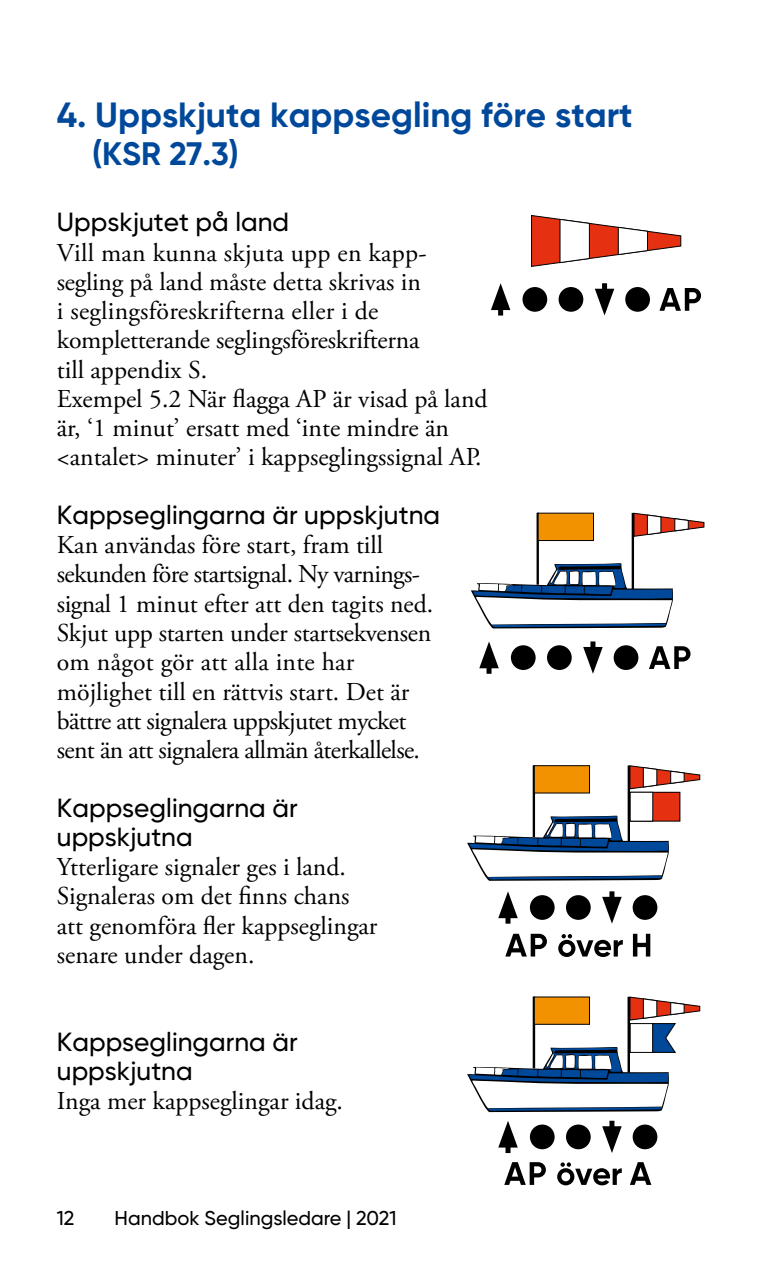
<style>
.page{position:relative;width:780px;height:1276px;background:#fff}
.page>*{position:absolute;margin:0;border:0;box-sizing:border-box;transform-origin:0 0}
.t1{font:700 35px "Gilroy";color:#00489a}
.t2{font:700 32.5px "Gilroy";color:#00489a}
.t3{font:500 26.25px/29.2px "Gilroy";color:#000}
.t4{font:25.75px/29.2px "Adobe Garamond Pro";color:#000}
.t5{font:500 20px "Gilroy";color:#000}
</style>
<div class="page">
<div style="left:630px;top:792px;width:50px;height:29px;background:#e53012"></div>
<div style="left:630px;top:792px;width:50px;height:29px;border:1px solid #000"></div>
<div style="left:630px;top:792px;width:22px;height:29px;background:#fff"></div>
<div style="left:630px;top:792px;width:23px;height:29px;border:1px solid #000"></div>
<svg style="left:467px;top:815px;width:202px;height:66px"></svg>
<hr style="left:627px;top:765px;width:3px;height:76px;background:#000">
<hr style="left:532px;top:765px;width:3px;height:72px;background:#000">
<div style="left:534px;top:765px;width:55px;height:28px;background:#f39200;border:1px solid #000"></div>
<svg style="left:629px;top:765px;width:71px;height:24px"></svg>
<div style="left:505px;top:908px;width:5px;height:15px;background:#000"></div>
<svg style="left:498px;top:891px;width:19px;height:27px"></svg>
<div style="left:609px;top:891px;width:5px;height:15px;background:#000"></div>
<svg style="left:602px;top:897px;width:19px;height:26px"></svg>
<div style="left:530px;top:895px;width:24px;height:25px;background:#000;border-radius:50%"></div>
<div style="left:566px;top:895px;width:24px;height:25px;background:#000;border-radius:50%"></div>
<div style="left:632px;top:895px;width:25px;height:25px;background:#000;border-radius:50%"></div>
<svg style="left:505px;top:933px;width:145px;height:24px"></svg>
<svg style="left:467px;top:996px;width:233px;height:116px"></svg>
<div style="left:505px;top:1138px;width:5px;height:15px;background:#000"></div>
<svg style="left:498px;top:1121px;width:19px;height:26px"></svg>
<div style="left:609px;top:1120px;width:5px;height:15px;background:#000"></div>
<svg style="left:602px;top:1126px;width:19px;height:27px"></svg>
<div style="left:530px;top:1124px;width:24px;height:25px;background:#000;border-radius:50%"></div>
<div style="left:566px;top:1124px;width:24px;height:25px;background:#000;border-radius:50%"></div>
<div style="left:632px;top:1124px;width:25px;height:25px;background:#000;border-radius:50%"></div>
<svg style="left:504px;top:1162px;width:147px;height:23px"></svg>
<svg style="left:471px;top:563px;width:202px;height:65px"></svg>
<hr style="left:631px;top:513px;width:3px;height:76px;background:#000">
<hr style="left:536px;top:513px;width:3px;height:71px;background:#000">
<div style="left:537px;top:513px;width:56px;height:28px;background:#f39200;border:1px solid #000"></div>
<svg style="left:633px;top:512px;width:71px;height:25px"></svg>
<div style="left:486px;top:659px;width:5px;height:15px;background:#000"></div>
<svg style="left:479px;top:641px;width:20px;height:27px"></svg>
<div style="left:590px;top:641px;width:5px;height:15px;background:#000"></div>
<svg style="left:583px;top:647px;width:19px;height:27px"></svg>
<div style="left:511px;top:645px;width:24px;height:25px;background:#000;border-radius:50%"></div>
<div style="left:547px;top:645px;width:24px;height:25px;background:#000;border-radius:50%"></div>
<div style="left:613px;top:645px;width:25px;height:25px;background:#000;border-radius:50%"></div>
<svg style="left:649px;top:646px;width:41px;height:23px"></svg>
<svg style="left:531px;top:215px;width:150px;height:52px"></svg>
<div style="left:498px;top:300px;width:5px;height:15px;background:#000"></div>
<svg style="left:491px;top:283px;width:19px;height:27px"></svg>
<div style="left:602px;top:283px;width:5px;height:15px;background:#000"></div>
<svg style="left:595px;top:289px;width:19px;height:26px"></svg>
<div style="left:522px;top:287px;width:25px;height:25px;background:#000;border-radius:50%"></div>
<div style="left:558px;top:287px;width:25px;height:25px;background:#000;border-radius:50%"></div>
<div style="left:625px;top:287px;width:25px;height:25px;background:#000;border-radius:50%"></div>
<svg style="left:659px;top:288px;width:42px;height:23px"></svg>
<h1 class="t1" style="left:57px;top:93px;width:577px">4. Uppskjuta kappsegling före start</h1>
<p class="t2" style="left:92px;top:133px;width:148px">(KSR 27.3)</p>
<p class="t3" style="left:57px;top:207px;width:234px">Uppskjutet på land</p>
<p class="t4" style="left:57px;top:239px;width:432px">Vill man kunna skjuta upp en kapp-- segling på land måste detta skrivas in<br>i seglingsföreskrifterna eller i de kompletterande seglingsföreskrifterna<br>till appendix S.<br>Exempel 5.2 När flagga AP är visad på land är, ‘1 minut’ ersatt med ‘inte mindre än &lt;antalet&gt; minuter’ i kappseglingssignal AP.</p>
<p class="t3" style="left:57px;top:500px;width:385px">Kappseglingarna är uppskjutna</p>
<p class="t4" style="left:57px;top:531px;width:378px">Kan användas före start, fram till sekunden före startsignal. Ny varnings&shy;signal 1 minut efter att den tagits ned.<br>Skjut upp starten under startsekvensen om något gör att alla inte har möjlighet till en rättvis start. Det är bättre att signalera uppskjutet mycket sent än att signalera allmän återkallelse.</p>
<p class="t3" style="left:57px;top:792px;width:242px">Kappseglingarna är uppskjutna</p>
<p class="t4" style="left:57px;top:853px;width:322px">Ytterligare signaler ges i land.<br>Signaleras om det finns chans att genomföra fler kappseglingar senare under dagen.</p>
<p class="t3" style="left:57px;top:1026px;width:242px">Kappseglingarna är uppskjutna</p>
<p class="t4" style="left:57px;top:1087px;width:288px">Inga mer kappseglingar idag.</p>
<p class="t5" style="left:57px;top:1205px;width:19px">12</p>
<p class="t5" style="left:114px;top:1205px;width:283px">Handbok Seglingsledare | 2021</p>
</div>
